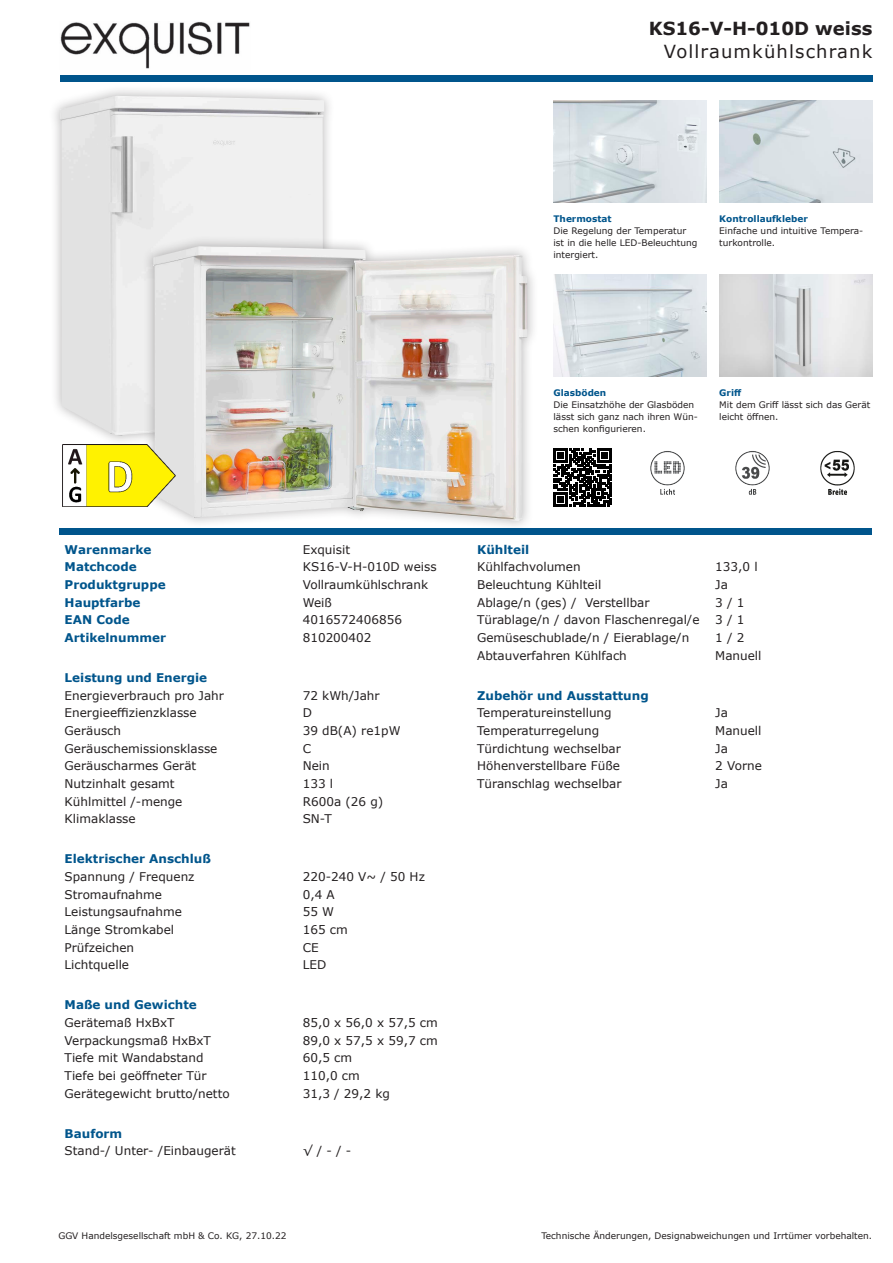
<style>
.page{position:relative;width:893px;height:1263px;background:#fff}
.page>*{position:absolute;margin:0;border:0;box-sizing:border-box;transform-origin:0 0}
.t1{font:18px "Verdana";letter-spacing:.065em;color:#231f20}
.t2{font:700 18px "Verdana";color:#231f20}
.t3{font:12px "Verdana";color:#231f20}
.t4{font:700 12px "Verdana";color:#00558c}
.t5{font:9px/12px "Verdana";color:#231f20}
.t6{font:700 9px "Verdana";color:#00558c}
</style>
<div class="page">
<div style="left:48px;top:84px;width:288px;height:363px;background:#231f20;opacity:.35"></div>
<img style="left:60px;top:96px;width:264px;height:340px">
<img style="left:719px;top:274px;width:153px;height:103px">
<img style="left:553px;top:274px;width:153px;height:103px">
<img style="left:719px;top:100px;width:153px;height:102px">
<img style="left:553px;top:100px;width:153px;height:102px">
<img style="left:820px;top:451px;width:35px;height:44px">
<img style="left:735px;top:451px;width:35px;height:44px">
<img style="left:650px;top:451px;width:35px;height:44px">
<svg style="left:553px;top:449px;width:59px;height:58px"></svg>
<img style="left:60px;top:22px;width:190px;height:47px">
<div style="left:60px;top:75px;width:812px;height:6px;background:#00558c"></div>
<div style="left:60px;top:528px;width:812px;height:6px;background:#00558c"></div>
<div style="left:142px;top:235px;width:397px;height:297px;background:#231f20;opacity:.35"></div>
<img style="left:153px;top:246px;width:374px;height:275px">
<img style="left:63px;top:445px;width:112px;height:62px">
<h1 class="t2" style="left:649px;top:16px;width:225px">KS16-V-H-010D weiss</h1>
<h1 class="t1" style="left:664px;top:39px;width:210px">Vollraumkühlschrank</h1>
<p class="t6" style="left:553px;top:212px;width:60px">Thermostat</p>
<p class="t5" style="left:553px;top:224px;width:146px">Die Regelung der Temperatur ist in die helle LED-Beleuchtung intergiert.</p>
<p class="t6" style="left:719px;top:212px;width:90px">Kontrollaufkleber</p>
<p class="t5" style="left:719px;top:224px;width:146px">Einfache und intuitive Tempera&shy;turkontrolle.</p>
<p class="t6" style="left:553px;top:386px;width:54px">Glasböden</p>
<p class="t5" style="left:553px;top:399px;width:146px">Die Einsatzhöhe der Glasböden lässt sich ganz nach ihren Wün&shy;schen konfigurieren.</p>
<p class="t6" style="left:719px;top:386px;width:24px">Griff</p>
<p class="t5" style="left:719px;top:399px;width:153px">Mit dem Griff lässt sich das Gerät leicht öffnen.</p>
<p class="t4" style="left:65px;top:541px;width:88px">Warenmarke</p>
<p class="t3" style="left:303px;top:541px;width:49px">Exquisit</p>
<p class="t4" style="left:65px;top:558px;width:74px">Matchcode</p>
<p class="t3" style="left:303px;top:559px;width:135px">KS16-V-H-010D weiss</p>
<p class="t4" style="left:65px;top:576px;width:103px">Produktgruppe</p>
<p class="t3" style="left:303px;top:576px;width:127px">Vollraumkühlschrank</p>
<p class="t4" style="left:65px;top:594px;width:77px">Hauptfarbe</p>
<p class="t3" style="left:303px;top:594px;width:31px">Weiß</p>
<p class="t4" style="left:65px;top:611px;width:67px">EAN Code</p>
<p class="t3" style="left:303px;top:612px;width:101px">4016572406856</p>
<p class="t4" style="left:65px;top:629px;width:103px">Artikelnummer</p>
<p class="t3" style="left:303px;top:629px;width:70px">810200402</p>
<p class="t4" style="left:65px;top:669px;width:144px">Leistung und Energie</p>
<p class="t3" style="left:65px;top:687px;width:161px">Energieverbrauch pro Jahr</p>
<p class="t3" style="left:303px;top:687px;width:78px">72 kWh/Jahr</p>
<p class="t3" style="left:65px;top:705px;width:134px">Energieeffizienzklasse</p>
<p class="t3" style="left:303px;top:705px;width:11px">D</p>
<p class="t3" style="left:65px;top:722px;width:58px">Geräusch</p>
<p class="t3" style="left:303px;top:722px;width:99px">39 dB(A) re1pW</p>
<p class="t3" style="left:65px;top:740px;width:154px">Geräuschemissionsklasse</p>
<p class="t3" style="left:303px;top:740px;width:10px">C</p>
<p class="t3" style="left:65px;top:758px;width:133px">Geräuscharmes Gerät</p>
<p class="t3" style="left:303px;top:758px;width:29px">Nein</p>
<p class="t3" style="left:65px;top:775px;width:112px">Nutzinhalt gesamt</p>
<p class="t3" style="left:303px;top:775px;width:32px">133 l</p>
<p class="t3" style="left:65px;top:793px;width:119px">Kühlmittel /-menge</p>
<p class="t3" style="left:303px;top:793px;width:82px">R600a (26 g)</p>
<p class="t3" style="left:65px;top:811px;width:73px">Klimaklasse</p>
<p class="t3" style="left:303px;top:811px;width:31px">SN-T</p>
<p class="t4" style="left:65px;top:850px;width:148px">Elektrischer Anschluß</p>
<p class="t3" style="left:65px;top:868px;width:131px">Spannung / Frequenz</p>
<p class="t3" style="left:303px;top:868px;width:124px">220-240 V~ / 50 Hz</p>
<p class="t3" style="left:65px;top:886px;width:99px">Stromaufnahme</p>
<p class="t3" style="left:303px;top:886px;width:34px">0,4 A</p>
<p class="t3" style="left:65px;top:904px;width:119px">Leistungsaufnahme</p>
<p class="t3" style="left:303px;top:904px;width:33px">55 W</p>
<p class="t3" style="left:65px;top:921px;width:111px">Länge Stromkabel</p>
<p class="t3" style="left:303px;top:921px;width:47px">165 cm</p>
<p class="t3" style="left:65px;top:939px;width:71px">Prüfzeichen</p>
<p class="t3" style="left:303px;top:939px;width:17px">CE</p>
<p class="t3" style="left:65px;top:957px;width:66px">Lichtquelle</p>
<p class="t3" style="left:303px;top:957px;width:25px">LED</p>
<p class="t4" style="left:65px;top:996px;width:134px">Maße und Gewichte</p>
<p class="t3" style="left:65px;top:1014px;width:112px">Gerätemaß HxBxT</p>
<p class="t3" style="left:303px;top:1014px;width:137px">85,0 x 56,0 x 57,5 cm</p>
<p class="t3" style="left:65px;top:1032px;width:148px">Verpackungsmaß HxBxT</p>
<p class="t3" style="left:303px;top:1032px;width:137px">89,0 x 57,5 x 59,7 cm</p>
<p class="t3" style="left:65px;top:1050px;width:140px">Tiefe mit Wandabstand</p>
<p class="t3" style="left:303px;top:1050px;width:51px">60,5 cm</p>
<p class="t3" style="left:65px;top:1067px;width:144px">Tiefe bei geöffneter Tür</p>
<p class="t3" style="left:303px;top:1067px;width:59px">110,0 cm</p>
<p class="t3" style="left:65px;top:1085px;width:167px">Gerätegewicht brutto/netto</p>
<p class="t3" style="left:303px;top:1085px;width:89px">31,3 / 29,2 kg</p>
<p class="t4" style="left:65px;top:1125px;width:59px">Bauform</p>
<p class="t3" style="left:65px;top:1143px;width:173px">Stand-/ Unter- /Einbaugerät</p>
<p class="t3" style="left:303px;top:1143px;width:50px">√ / - / -</p>
<p class="t4" style="left:477px;top:541px;width:54px">Kühlteil</p>
<p class="t3" style="left:477px;top:559px;width:105px">Kühlfachvolumen</p>
<p class="t3" style="left:715px;top:559px;width:44px">133,0 l</p>
<p class="t3" style="left:477px;top:576px;width:126px">Beleuchtung Kühlteil</p>
<p class="t3" style="left:715px;top:576px;width:14px">Ja</p>
<p class="t3" style="left:477px;top:594px;width:174px">Ablage/n (ges) / Verstellbar</p>
<p class="t3" style="left:715px;top:594px;width:31px">3 / 1</p>
<p class="t3" style="left:477px;top:612px;width:224px">Türablage/n / davon Flaschenregal/e</p>
<p class="t3" style="left:715px;top:612px;width:31px">3 / 1</p>
<p class="t3" style="left:477px;top:629px;width:214px">Gemüseschublade/n / Eierablage/n</p>
<p class="t3" style="left:715px;top:629px;width:31px">1 / 2</p>
<p class="t3" style="left:477px;top:647px;width:151px">Abtauverfahren Kühlfach</p>
<p class="t3" style="left:715px;top:647px;width:48px">Manuell</p>
<p class="t4" style="left:477px;top:687px;width:173px">Zubehör und Ausstattung</p>
<p class="t3" style="left:477px;top:705px;width:136px">Temperatureinstellung</p>
<p class="t3" style="left:715px;top:705px;width:14px">Ja</p>
<p class="t3" style="left:477px;top:722px;width:123px">Temperaturregelung</p>
<p class="t3" style="left:715px;top:722px;width:48px">Manuell</p>
<p class="t3" style="left:477px;top:740px;width:145px">Türdichtung wechselbar</p>
<p class="t3" style="left:715px;top:740px;width:14px">Ja</p>
<p class="t3" style="left:477px;top:758px;width:144px">Höhenverstellbare Füße</p>
<p class="t3" style="left:715px;top:758px;width:48px">2 Vorne</p>
<p class="t3" style="left:477px;top:775px;width:146px">Türanschlag wechselbar</p>
<p class="t3" style="left:715px;top:775px;width:14px">Ja</p>
<p class="t5" style="left:58px;top:1230px;width:230px">GGV Handelsgesellschaft mbH &amp; Co. KG, 27.10.22</p>
<p class="t5" style="left:541px;top:1230px;width:332px">Technische Änderungen, Designabweichungen und Irrtümer vorbehalten.</p>
</div>
